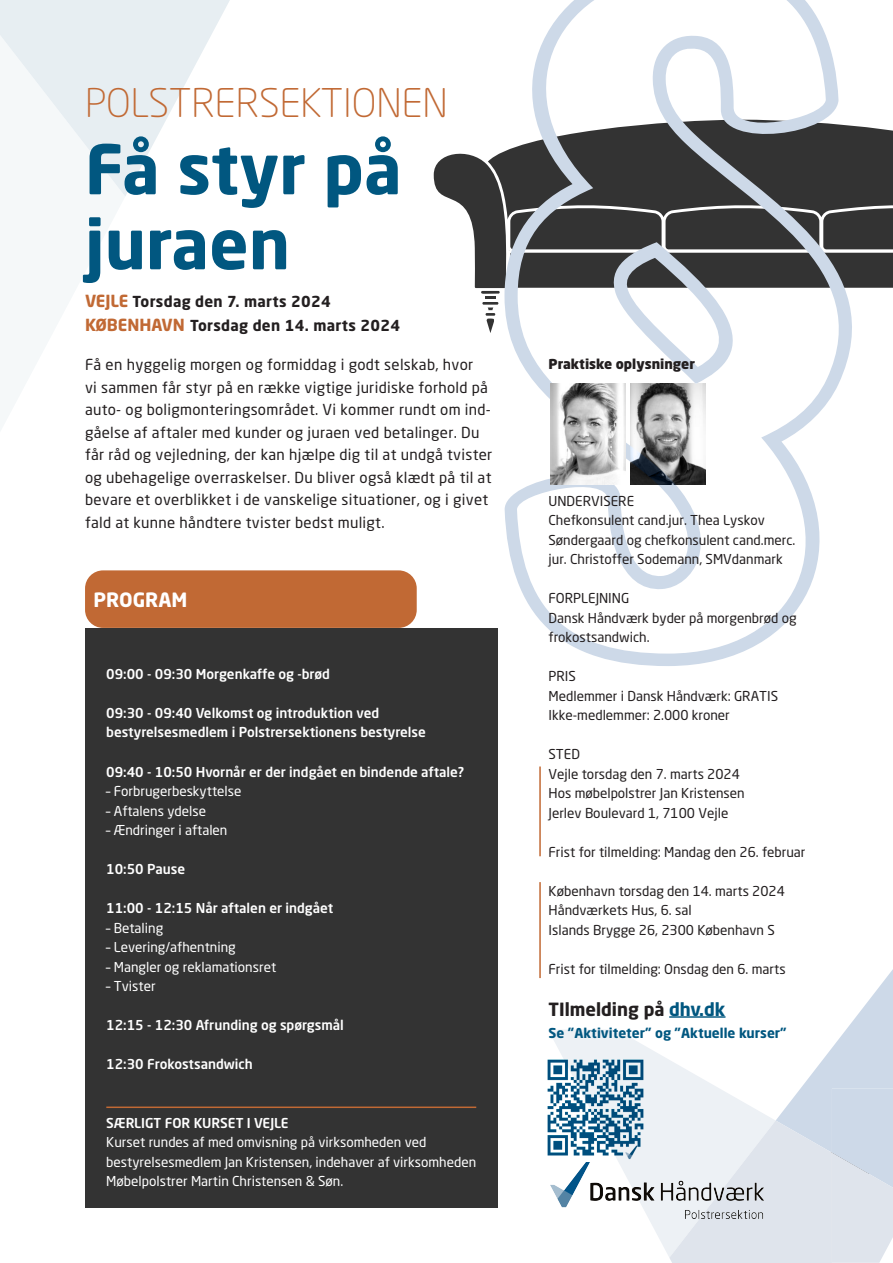
<style>
.page{position:relative;width:893px;height:1263px;background:#fff}
.page>*{position:absolute;margin:0;border:0;box-sizing:border-box;transform-origin:0 0}
.t1{font:700 67.5px "Neo Sans Std";color:#015780}
.t2{font:300 39px "Neo Sans Pro";color:#c16934}
.t3{font:700 19.5px "Neo Sans Pro";color:#fff}
.Brød{font:700 18px "Neo Sans Std";color:#231f20}
.t4{font:15px/22.5px "Neo Sans Std";letter-spacing:.02em;color:#231f20}
.t5{font:700 15px "Neo Sans Std";letter-spacing:.02em;color:#231f20}
.Brød-2{font:13.5px/19.5px "Neo Sans Std";color:#231f20}
.Brød-3{font:500 13.5px/19.5px "Neo Sans Std";color:#fff}
.Brød-4{font:13.5px/19.5px "Neo Sans Std";color:#fff}
.Brød-5{font:700 13.5px "Neo Sans Std";color:#015780}
.Brød-6{font:900 13.5px "Neo Sans Std";color:#231f20}
.s1{font-family:"Neo Sans Pro";font-size:16.5px;color:#c16934}
.s2{color:#015780}
</style>
<div class="page">
<svg style="left:434px;top:153px;width:53px;height:169px"></svg>
<div style="left:85px;top:628px;width:412px;height:579px;background:#333"></div>
<hr style="left:106px;top:1106px;width:370px;height:2px;background:#c16934">
<svg style="left:487px;top:0;width:406px;height:666px"></svg>
<svg style="left:550px;top:1030px;width:168px;height:226px"></svg>
<svg style="left:801px;top:969px;width:92px;height:119px"></svg>
<svg style="left:669px;top:1088px;width:224px;height:175px;background:#dfe5ed"></svg>
<svg style="left:0;top:0;width:230px;height:197px;fill:#e7eef2"></svg>
<div style="left:85px;top:570px;width:332px;height:58px;background:#c16934;border-radius:18px"></div>
<hr style="left:669px;top:1016px;width:56px;height:2px;background:#015780">
<hr style="left:539px;top:766px;width:2px;height:90px;background:#c16934">
<hr style="left:539px;top:882px;width:2px;height:96px;background:#c16934">
<img style="left:551px;top:383px;width:75px;height:101px">
<img style="left:630px;top:384px;width:75px;height:100px">
<img style="left:551px;top:1162px;width:213px;height:56px">
<img style="left:547px;top:1048px;width:108px;height:118px">
<p class="t2" style="left:85px;top:80px;width:364px">POLSTRERSEKTIONEN</p>
<h1 class="t1" style="left:85px;top:126px;width:318px">Få styr på</h1>
<h1 class="t1" style="left:85px;top:201px;width:207px">juraen</h1>
<p class="t5" style="left:85px;top:292px;width:247px"><span class="s1">VEJLE</span> Torsdag den 7. marts 2024</p>
<p class="t5" style="left:85px;top:316px;width:316px"><span class="s1">KØBENHAVN</span> Torsdag den 14. marts 2024</p>
<p class="t4" style="left:85px;top:353px;width:409px">Få en hyggelig morgen og formiddag i godt selskab, hvor<br>vi sammen får styr på en række vigtige juridiske forhold på auto- og boligmonteringsområdet. Vi kommer rundt om ind&shy;gåelse af aftaler med kunder og juraen ved betalinger. Du får råd og vejledning, der kan hjælpe dig til at undgå tvister og ubehagelige overraskelser. Du bliver også klædt på til at bevare et overblikket i de vanskelige situationer, og i givet fald at kunne håndtere tvister bedst muligt.</p>
<p class="Brød-6" style="left:549px;top:355px;width:148px">Praktiske oplysninger</p>
<p class="Brød-2" style="left:549px;top:491px;width:87px">UNDERVISERE</p>
<p class="Brød-2" style="left:549px;top:510px;width:248px">Chefkonsulent cand.jur. Thea Lyskov<br>Søndergaard og chefkonsulent cand.merc. jur. Christoffer Sodemann, SMVdanmark</p>
<p class="Brød-2" style="left:549px;top:588px;width:82px">FORPLEJNING</p>
<p class="Brød-2" style="left:549px;top:608px;width:250px">Dansk Håndværk byder på morgenbrød og frokostsandwich.</p>
<p class="Brød-2" style="left:549px;top:666px;width:29px">PRIS</p>
<p class="Brød-2" style="left:549px;top:686px;width:231px">Medlemmer i Dansk Håndværk: GRATIS<br>Ikke-medlemmer: 2.000 kroner</p>
<p class="Brød-2" style="left:549px;top:744px;width:33px">STED</p>
<p class="Brød-2" style="left:549px;top:764px;width:193px">Vejle torsdag den 7. marts 2024</p>
<p class="Brød-2" style="left:549px;top:783px;width:198px">Hos møbelpolstrer Jan Kristensen<br>Jerlev Boulevard 1, 7100 Vejle</p>
<p class="Brød-2" style="left:549px;top:842px;width:258px">Frist for tilmelding: Mandag den 26. februar</p>
<p class="Brød-2" style="left:549px;top:881px;width:238px">København torsdag den 14. marts 2024</p>
<p class="Brød-2" style="left:549px;top:900px;width:228px">Håndværkets Hus, 6. sal<br>Islands Brygge 26, 2300 København S</p>
<p class="Brød-2" style="left:549px;top:959px;width:239px">Frist for tilmelding: Onsdag den 6. marts</p>
<p class="Brød" style="left:549px;top:997px;width:178px">TIlmelding på <span class="s2">dhv.dk</span></p>
<p class="Brød-5" style="left:549px;top:1024px;width:240px">Se ”Aktiviteter” og ”Aktuelle kurser”</p>
<p class="t3" style="left:94px;top:587px;width:95px">PROGRAM</p>
<p class="Brød-3" style="left:106px;top:664px;width:225px">09:00 - 09:30 Morgenkaffe og -brød</p>
<p class="Brød-3" style="left:106px;top:703px;width:321px">09:30 - 09:40 Velkomst og introduktion ved bestyrelsesmedlem i Polstrersektionens bestyrelse</p>
<p class="Brød-3" style="left:106px;top:761px;width:359px">09:40 - 10:50 Hvornår er der indgået en bindende aftale?</p>
<p class="Brød-4" style="left:106px;top:781px;width:137px">– Forbrugerbeskyttelse</p>
<p class="Brød-4" style="left:106px;top:800px;width:101px">– Aftalens ydelse</p>
<p class="Brød-4" style="left:106px;top:820px;width:123px">– Ændringer i aftalen</p>
<p class="Brød-3" style="left:106px;top:859px;width:80px">10:50 Pause</p>
<p class="Brød-3" style="left:106px;top:898px;width:228px">11:00 - 12:15 Når aftalen er indgået</p>
<p class="Brød-4" style="left:106px;top:917px;width:58px">– Betaling</p>
<p class="Brød-4" style="left:106px;top:937px;width:131px">– Levering/afhentning</p>
<p class="Brød-4" style="left:106px;top:956px;width:171px">– Mangler og reklamationsret</p>
<p class="Brød-4" style="left:106px;top:976px;width:51px">– Tvister</p>
<p class="Brød-3" style="left:106px;top:1015px;width:239px">12:15 - 12:30 Afrunding og spørgsmål</p>
<p class="Brød-3" style="left:106px;top:1054px;width:148px">12:30 Frokostsandwich</p>
<p class="Brød-3" style="left:106px;top:1112px;width:184px">SÆRLIGT FOR KURSET I VEJLE</p>
<p class="Brød-4" style="left:106px;top:1132px;width:371px">Kurset rundes af med omvisning på virksomheden ved bestyrelsesmedlem Jan Kristensen, indehaver af virksomheden</p>
<p class="Brød-4" style="left:106px;top:1171px;width:239px">Møbelpolstrer Martin Christensen &amp; Søn.</p>
</div>
